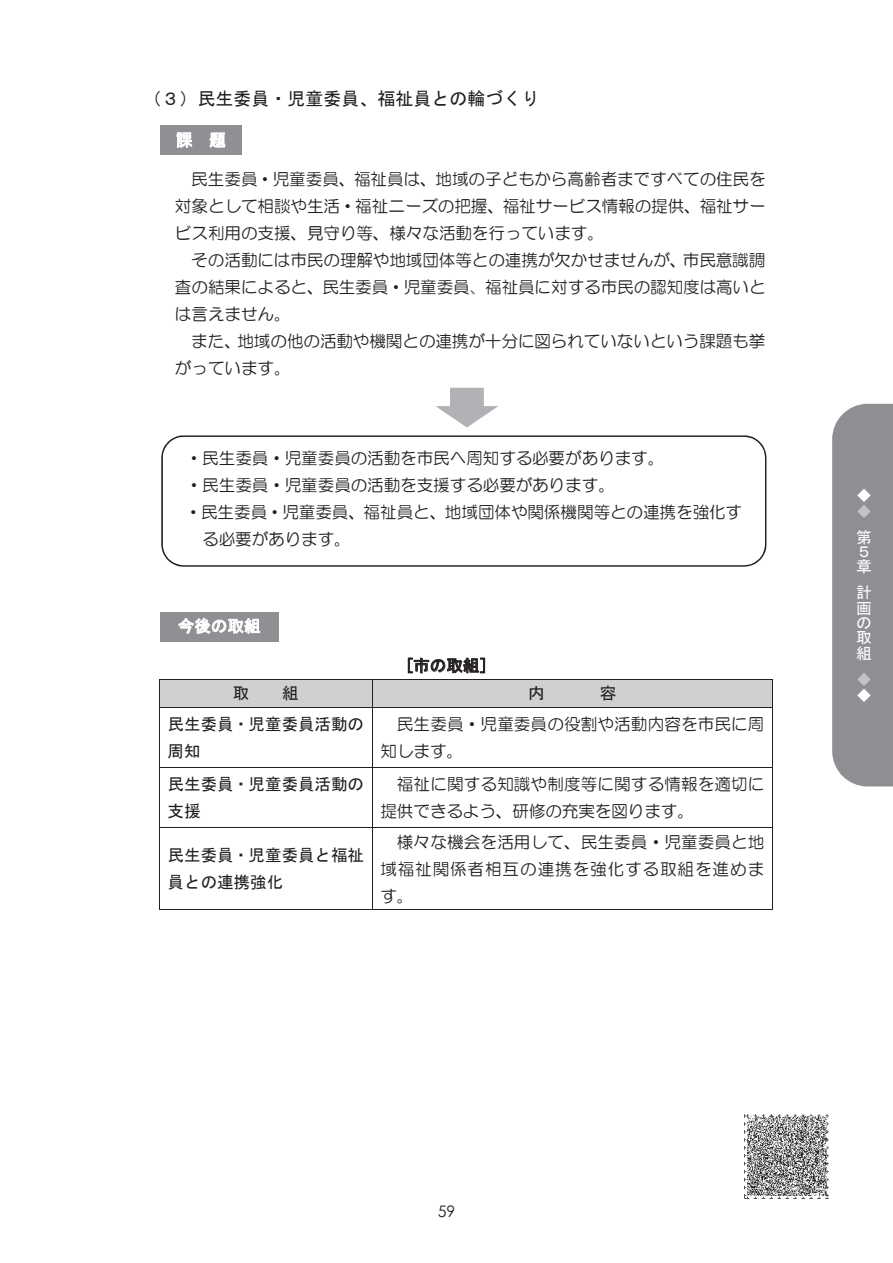
<style>
.page{position:relative;width:893px;height:1263px;background:#fff}
.page>*{position:absolute;margin:0;border:0;box-sizing:border-box;transform-origin:0 0}
.t1{font:18px "MS Gothic";color:#231f20}
.t2{font:16.5px/27px "HG Maru Gothic MPRO";color:#231f20;text-align:justify}
.t3{font:16.5px/27px "MS Gothic";color:#231f20}
.t4{font:16.5px "MS Gothic";color:#fff}
.t5{font:16.5px "MS P Gothic";color:#231f20}
.t6{font:15.9px/15.9px "MS P Gothic";color:#fff}
.t7{font:15.9px "Century Gothic";color:#231f20}
.t8{font:15.9px "MS P Gothic";color:#c2c3c6}
.s1{color:#797b7e}
</style>
<div class="page">
<div style="left:832px;top:404px;width:61px;height:382px;background:#8d8f92"></div>
<svg style="left:408px;top:657px;width:77px;height:17px"></svg>
<div style="left:160px;top:680px;width:212px;height:27px;background:#cfd0d2"></div>
<div style="left:373px;top:680px;width:399px;height:27px;background:#cfd0d2"></div>
<hr style="left:160px;top:679px;width:212px;height:1px;background:#231f20">
<hr style="left:373px;top:679px;width:399px;height:1px;background:#231f20">
<svg style="left:159px;top:679px;width:1px;height:29px"></svg>
<hr style="left:160px;top:707px;width:212px;height:1px;background:#231f20">
<svg style="left:372px;top:679px;width:1px;height:29px"></svg>
<hr style="left:373px;top:707px;width:399px;height:1px;background:#231f20">
<svg style="left:772px;top:679px;width:1px;height:29px"></svg>
<hr style="left:159px;top:708px;width:1px;height:59px;background:#231f20">
<hr style="left:372px;top:708px;width:1px;height:59px;background:#231f20">
<hr style="left:772px;top:708px;width:1px;height:59px;background:#231f20">
<hr style="left:160px;top:767px;width:212px;height:1px;background:#231f20">
<hr style="left:373px;top:767px;width:399px;height:1px;background:#231f20">
<hr style="left:159px;top:768px;width:1px;height:59px;background:#231f20">
<hr style="left:372px;top:768px;width:1px;height:59px;background:#231f20">
<hr style="left:772px;top:768px;width:1px;height:59px;background:#231f20">
<hr style="left:160px;top:827px;width:212px;height:1px;background:#231f20">
<hr style="left:373px;top:827px;width:399px;height:1px;background:#231f20">
<hr style="left:159px;top:828px;width:1px;height:81px;background:#231f20">
<hr style="left:160px;top:909px;width:212px;height:1px;background:#231f20">
<hr style="left:372px;top:828px;width:1px;height:81px;background:#231f20">
<hr style="left:373px;top:909px;width:399px;height:1px;background:#231f20">
<hr style="left:772px;top:828px;width:1px;height:81px;background:#231f20">
<svg style="left:436px;top:388px;width:62px;height:39px"></svg>
<svg style="left:161px;top:435px;width:605px;height:132px"></svg>
<div style="left:160px;top:126px;width:81px;height:29px;background:#8e9093"></div>
<svg style="left:177px;top:132px;width:15px;height:16px"></svg>
<svg style="left:210px;top:133px;width:15px;height:15px"></svg>
<div style="left:160px;top:612px;width:118px;height:29px;background:#8e9093"></div>
<svg style="left:178px;top:618px;width:82px;height:16px"></svg>
<img style="left:744px;top:1114px;width:85px;height:85px">
<p class="t1" style="left:143px;top:89px;width:398px">（３）民生委員・児童委員、福祉員との輪づくり</p>
<p class="t4" style="left:176px;top:132px;width:51px">課 題</p>
<p class="t2" style="left:175px;top:166px;width:592px;text-indent:16px">民生委員・児童委員、福祉員は、地域の子どもから高齢者まですべての住民を対象として相談や生活・福祉ニーズの把握、福祉サービス情報の提供、福祉サービス利用の支援、見守り等、様々な活動を行っています。</p>
<p class="t2" style="left:175px;top:247px;width:592px;text-indent:16px">その活動には市民の理解や地域団体等との連携が欠かせませんが、市民意識調査の結果によると、民生委員・児童委員<span class="s1">、</span>福祉員に対する市民の認知度は高いとは言えません。</p>
<p class="t2" style="left:175px;top:328px;width:592px;text-indent:16px">また、地域の他の活動や機関との連携が十分に図られていないという課題も挙がっています。</p>
<p class="t2" style="left:186px;top:444px;width:480px">・民生委員・児童委員の活動を市民へ周知する必要があります。</p>
<p class="t2" style="left:186px;top:471px;width:431px">・民生委員・児童委員の活動を支援する必要があります。</p>
<p class="t2" style="left:185px;top:498px;width:558px">・民生委員・児童委員、福祉員と、地域団体や関係機関等との連携を強化す</p>
<p class="t2" style="left:202px;top:525px;width:150px">る必要があります。</p>
<p class="t4" style="left:178px;top:618px;width:84px">今後の取組</p>
<p class="t3" style="left:405px;top:652px;width:84px">[市の取組]</p>
<p class="t5" style="left:233px;top:685px;width:18px">取</p>
<p class="t5" style="left:282px;top:685px;width:18px">組</p>
<p class="t5" style="left:528px;top:685px;width:18px">内</p>
<p class="t5" style="left:600px;top:685px;width:18px">容</p>
<p class="t3" style="left:168px;top:710px;width:198px">民生委員・児童委員活動の周知</p>
<p class="t2" style="left:380px;top:710px;width:386px;text-indent:17px">民生委員・児童委員の役割や活動内容を市民に周知します。</p>
<p class="t3" style="left:168px;top:771px;width:198px">民生委員・児童委員活動の支援</p>
<p class="t2" style="left:380px;top:771px;width:386px;text-indent:17px">福祉に関する知識や制度等に関する情報を適切に提供できるよう、研修の充実を図ります。</p>
<p class="t3" style="left:168px;top:842px;width:198px">民生委員・児童委員と福祉員との連携強化</p>
<p class="t2" style="left:380px;top:828px;width:386px;text-indent:17px">様々な機会を活用して、民生委員・児童委員と地域福祉関係者相互の連携を強化する取組を進めます。</p>
<p class="t6" style="left:856px;top:487px;width:16px">◆</p>
<p class="t8" style="left:856px;top:503px;width:16px">◆</p>
<p class="t6" style="left:856px;top:530px;width:16px">第<br>５</p>
<p class="t6" style="left:856px;top:553px;width:16px;line-height:26.1px">章計</p>
<p class="t6" style="left:856px;top:600px;width:16px">画の</p>
<p class="t6" style="left:856px;top:630px;width:16px">取組</p>
<p class="t8" style="left:856px;top:672px;width:16px">◆</p>
<p class="t6" style="left:856px;top:687px;width:16px">◆</p>
<p class="t7" style="left:438px;top:1200px;width:19px">59</p>
</div>
